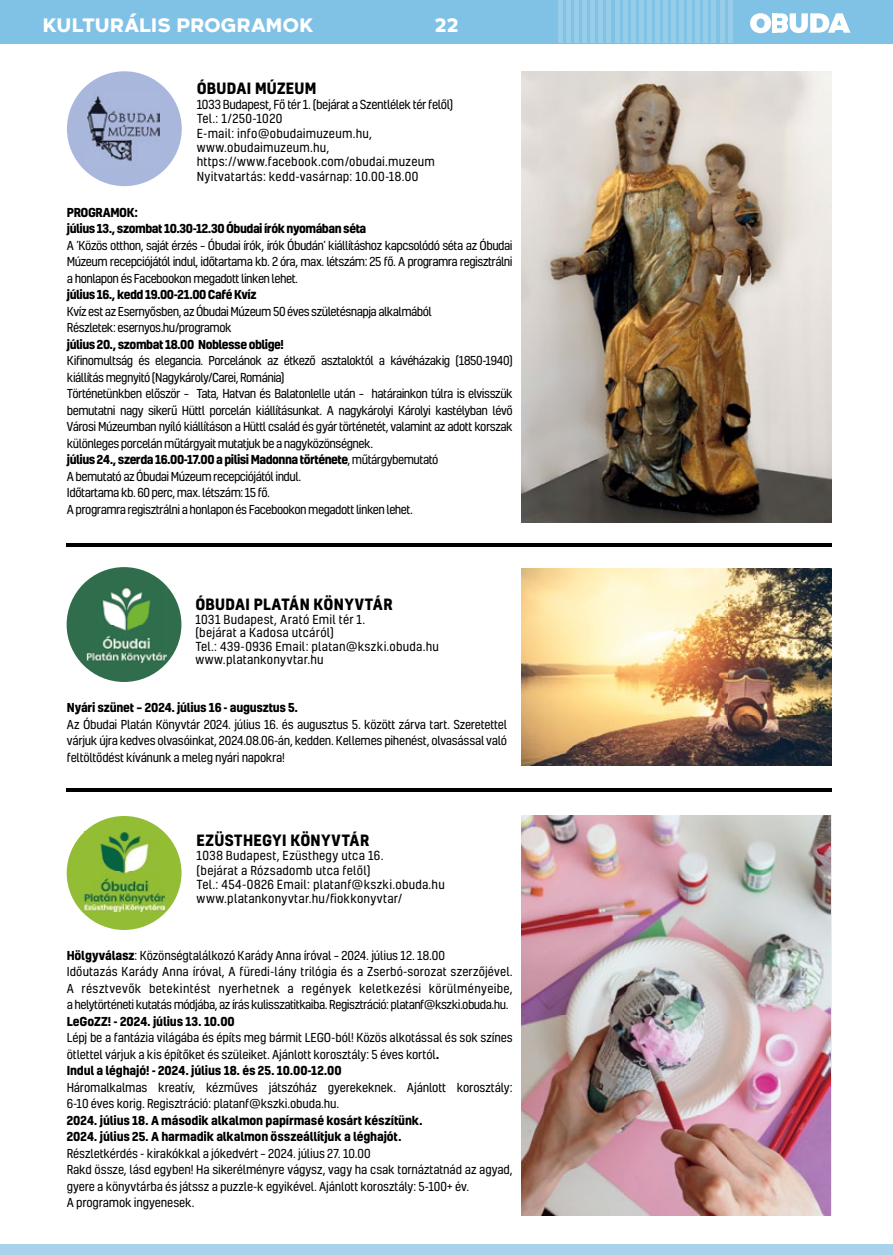
<style>
.page{position:relative;width:893px;height:1255px;background:#fff}
.page>*{position:absolute;margin:0;border:0;box-sizing:border-box;transform-origin:0 0}
.t1{font:800 19.5px "Arkibal Display";letter-spacing:-.01em;color:#fff}
.t2{font:700 15px "Kelson";letter-spacing:.02em;color:#000}
.t3{font:12px/14.4px "Kelson";letter-spacing:.015em;color:#000}
.t4{font:11.85px/16.5px "Kelson";letter-spacing:-.03em;color:#000;text-align:justify}
.t5{font:11.85px/16.5px "Kelson";letter-spacing:-.01em;color:#000}
.t6{font:11.85px/16.5px "Kelson";color:#000}
.t7{font:700 11.85px/16.5px "Kelson";letter-spacing:-.015em;color:#000}
.t8{font:700 11.85px/16.5px "Kelson";letter-spacing:-.04em;color:#000}
.t9{font:700 11.85px "Kelson";letter-spacing:-.035em;color:#000}
.s1{font-weight:700}
</style>
<div class="page">
<div style="left:0;top:0;width:893px;height:43px;background:#80c1e6"></div>
<svg style="left:750px;top:13px;width:100px;height:20px"></svg>
<div style="left:772px;top:13px;width:5px;height:20px;background:#fff"></div>
<div style="left:558px;top:0;width:5px;height:43px;background:#98cdea"></div>
<div style="left:566px;top:0;width:5px;height:43px;background:#98cdea"></div>
<div style="left:574px;top:0;width:5px;height:43px;background:#98cdea"></div>
<hr style="left:583px;top:0;width:4px;height:43px;background:#98cdea">
<hr style="left:591px;top:0;width:4px;height:43px;background:#98cdea">
<hr style="left:599px;top:0;width:4px;height:43px;background:#98cdea">
<hr style="left:607px;top:0;width:4px;height:43px;background:#98cdea">
<hr style="left:615px;top:0;width:4px;height:43px;background:#98cdea">
<hr style="left:623px;top:0;width:4px;height:43px;background:#98cdea">
<hr style="left:631px;top:0;width:4px;height:43px;background:#98cdea">
<hr style="left:639px;top:0;width:4px;height:43px;background:#98cdea">
<hr style="left:647px;top:0;width:4px;height:43px;background:#98cdea">
<hr style="left:655px;top:0;width:4px;height:43px;background:#98cdea">
<div style="left:663px;top:0;width:5px;height:43px;background:#98cdea"></div>
<div style="left:671px;top:0;width:5px;height:43px;background:#98cdea"></div>
<div style="left:679px;top:0;width:5px;height:43px;background:#98cdea"></div>
<hr style="left:688px;top:0;width:4px;height:43px;background:#98cdea">
<hr style="left:696px;top:0;width:4px;height:43px;background:#98cdea">
<hr style="left:704px;top:0;width:4px;height:43px;background:#98cdea">
<hr style="left:712px;top:0;width:4px;height:43px;background:#98cdea">
<hr style="left:720px;top:0;width:4px;height:43px;background:#98cdea">
<hr style="left:728px;top:0;width:4px;height:43px;background:#98cdea">
<img style="left:521px;top:815px;width:309px;height:400px">
<img style="left:521px;top:568px;width:311px;height:197px">
<div style="left:67px;top:567px;width:114px;height:115px;background:#2f6d4c;border-radius:50%"></div>
<img style="left:86px;top:588px;width:81px;height:74px">
<div style="left:67px;top:816px;width:115px;height:113px;background:#93bd34;border-radius:50%"></div>
<img style="left:85px;top:831px;width:79px;height:80px">
<hr style="left:67px;top:788px;width:765px;height:4px;background:#000">
<hr style="left:67px;top:543px;width:765px;height:3px;background:#000">
<img style="left:521px;top:71px;width:310px;height:452px">
<div style="left:67px;top:71px;width:115px;height:115px;background:#aab7dd;border-radius:50%"></div>
<img style="left:87px;top:96px;width:72px;height:66px">
<div style="left:0;top:1244px;width:893px;height:10px;background:#a9d2ed"></div>
<h1 class="t1" style="left:43px;top:10px;width:272px">KULTURÁLIS PROGRAMOK</h1>
<h1 class="t1" style="left:435px;top:10px;width:25px">22</h1>
<p class="t2" style="left:197px;top:78px;width:121px">ÓBUDAI MÚZEUM</p>
<p class="t3" style="left:197px;top:97px;width:258px">1033 Budapest, Fő tér 1. (bejárat a Szentlélek tér felől)<br>Tel.: 1/250-1020<br>E-mail: info@obudaimuzeum.hu, www.obudaimuzeum.hu, https://www.facebook.com/obudai.muzeum Nyitvatartás: kedd-vasárnap: 10.00-18.00</p>
<p class="t8" style="left:67px;top:203px;width:301px">PROGRAMOK:<br>július 13., szombat 10.30-12.30 Óbudai írók nyomában séta</p>
<p class="t4" style="left:67px;top:237px;width:447px">A ’Közös otthon, saját érzés – Óbudai írók, írók Óbudán’ kiállításhoz kapcsolódó séta az Óbudai Múzeum recepciójától indul, időtartama kb. 2 óra, max. létszám: 25 fő. A programra regisztrálni a honlapon és Facebookon megadott linken lehet.</p>
<p class="t9" style="left:67px;top:286px;width:191px">július 16., kedd 19.00-21.00 Café Kvíz</p>
<p class="t4" style="left:67px;top:303px;width:366px">Kvíz est az Esernyősben, az Óbudai Múzeum 50 éves születésnapja alkalmából<br>Részletek: esernyos.hu/programok</p>
<p class="t8" style="left:67px;top:335px;width:218px">július 20., szombat 18.00 Noblesse oblige!</p>
<p class="t4" style="left:67px;top:352px;width:447px;text-align:left">Kifinomultság és elegancia. Porcelánok az étkező asztaloktól a kávéházakig (1850-1940) kiállítás megnyitó (Nagykároly/Carei, Románia)<br>Történetünkben először – Tata, Hatvan és Balatonlelle után – határainkon túlra is elvisszük bemutatni nagy sikerű Hüttl porcelán kiállításunkat. A nagykárolyi Károlyi kastélyban lévő Városi Múzeumban nyíló kiállításon a Hüttl család és gyár történetét, valamint az adott korszak különleges porcelán műtárgyait mutatjuk be a nagyközönségnek.<br><span class="s1">július 24., szerda 16.00-17.00 a pilisi Madonna története</span>, műtárgybemutató<br>A bemutató az Óbudai Múzeum recepciójától indul.<br>Időtartama kb. 60 perc, max. létszám: 15 fő.<br>A programra regisztrálni a honlapon és Facebookon megadott linken lehet.</p>
<p class="t2" style="left:195px;top:594px;width:199px">ÓBUDAI PLATÁN KÖNYVTÁR</p>
<p class="t3" style="left:195px;top:612px;width:245px;line-height:13.5px">1031 Budapest, Arató Emil tér 1.<br>(bejárat a Kadosa utcáról)<br>Tel.: 439-0936 Email: platan@kszki.obuda.hu www.platankonyvtar.hu</p>
<p class="t7" style="left:67px;top:698px;width:233px">Nyári szünet – 2024. július 16 - augusztus 5.</p>
<p class="t4" style="left:67px;top:715px;width:442px">Az Óbudai Platán Könyvtár 2024. július 16. és augusztus 5. között zárva tart. Szeretettel várjuk újra kedves olvasóinkat, 2024.08.06-án, kedden. Kellemes pihenést, olvasással való feltöltődést kívánunk a meleg nyári napokra!</p>
<p class="t2" style="left:197px;top:829px;width:174px">EZÜSTHEGYI KÖNYVTÁR</p>
<p class="t3" style="left:197px;top:848px;width:250px">1038 Budapest, Ezüsthegy utca 16.<br>(bejárat a Rózsadomb utca felől)<br>Tel.: 454-0826 Email: platanf@kszki.obuda.hu www.platankonyvtar.hu/fiokkonyvtar/</p>
<p class="t6" style="left:67px;top:946px;width:447px"><span class="s1">Hölgyválasz</span>: Közönségtalálkozó Karády Anna íróval – 2024. július 12. 18.00<br>Időutazás Karády Anna íróval, A füredi-lány trilógia és a Zserbó-sorozat szerzőjével.<br>A résztvevők betekintést nyerhetnek a regények keletkezési körülményeibe, a helytörténeti kutatás módjába, az írás kulisszatitkaiba. Regisztráció: platanf@kszki.obuda.hu.</p>
<p class="t7" style="left:67px;top:1012px;width:170px">LeGoZZ! - 2024. július 13. 10.00</p>
<p class="t5" style="left:67px;top:1029px;width:447px">Lépj be a fantázia világába és építs meg bármit LEGO-ból! Közös alkotással és sok színes ötlettel várjuk a kis építőket és szüleiket. Ajánlott korosztály: 5 éves kortól<span class="s1">.<br>Indul a léghajó! - 2024. július 18. és 25. 10.00-12.00</span></p>
<p class="t5" style="left:67px;top:1078px;width:447px">Háromalkalmas kreatív, kézműves játszóház gyerekeknek. Ajánlott korosztály:<br>6-10 éves korig. Regisztráció: platanf@kszki.obuda.hu.</p>
<p class="t7" style="left:67px;top:1111px;width:358px">2024. július 18. A második alkalmon papírmasé kosárt készítünk.<br>2024. július 25. A harmadik alkalmon összeállítjuk a léghajót.</p>
<p class="t5" style="left:67px;top:1144px;width:447px">Részletkérdés - kirakókkal a jókedvért – 2024. július 27. 10.00<br>Rakd össze, lásd egyben! Ha sikerélményre vágysz, vagy ha csak tornáztatnád az agyad, gyere a könyvtárba és játssz a puzzle-k egyikével. Ajánlott korosztály: 5-100+ év.<br>A programok ingyenesek.</p>
</div>
